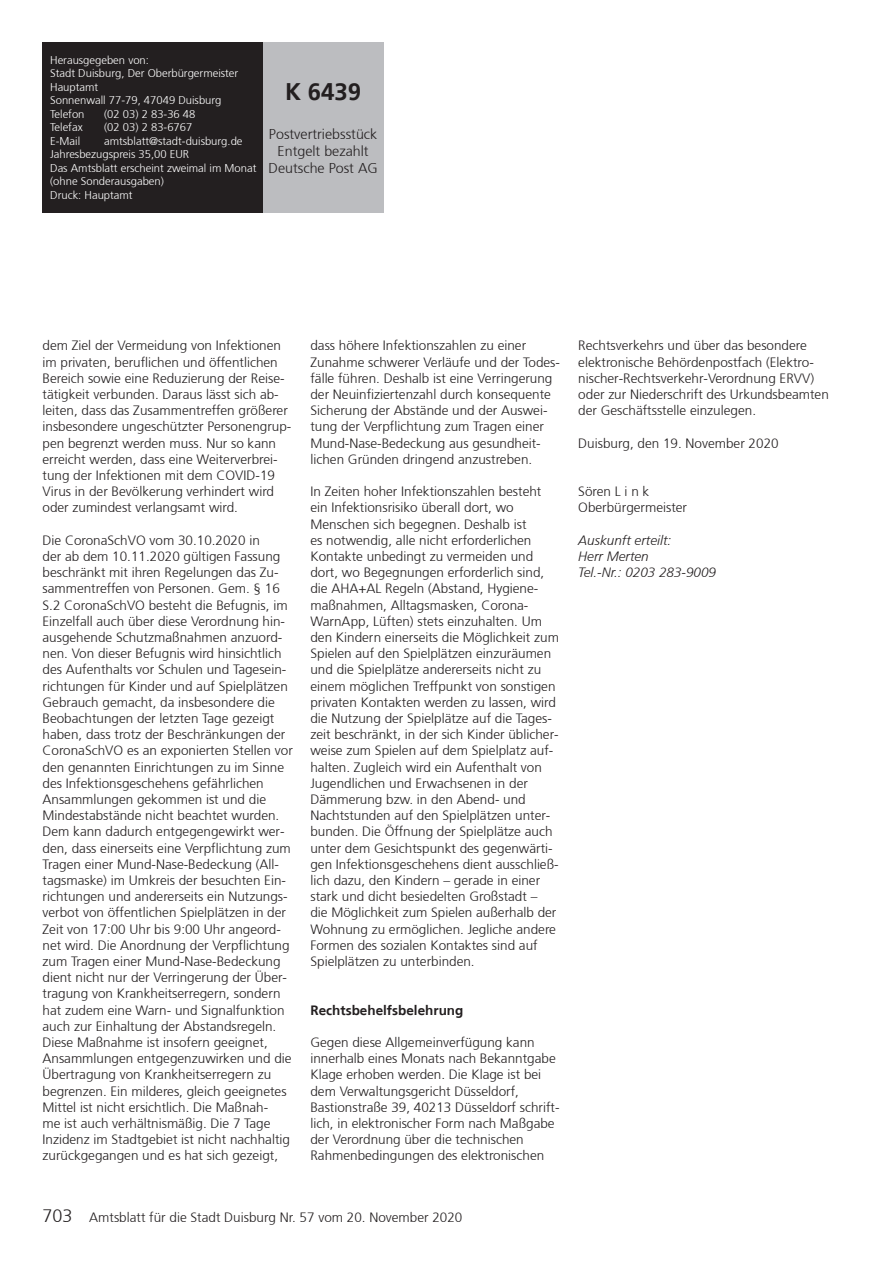
<style>
.page{position:relative;width:893px;height:1263px;background:#fff}
.page>*{position:absolute;margin:0;border:0;box-sizing:border-box;transform-origin:0 0}
.t1{font:700 24px "Frutiger 65";color:#231f20}
.t2{font:300 18px "Frutiger 45";color:#231f20}
.t3{font:300 14.25px "Frutiger 45";color:#231f20}
.Fließtext{font:300 13.5px/16.2px "Frutiger 45";color:#231f20}
.Fußzeile{font:300 13.5px "Frutiger 45";color:#231f20}
.Fließtext-2{font:italic 300 13.5px "Frutiger 46";color:#231f20}
.Fließtext-3{font:700 13.5px "Frutiger 65";color:#231f20}
.t4{font:300 11.25px "Frutiger 45";color:#fff}
</style>
<div class="page">
<div style="left:43px;top:43px;width:341px;height:170px;background:#bcbdc0"></div>
<div style="left:43px;top:43px;width:220px;height:170px;background:#231f20"></div>
<p class="t4" style="left:50px;top:53px;width:100px">Herausgegeben von:</p>
<p class="t4" style="left:50px;top:67px;width:190px">Stadt Duisburg, Der Oberbürgermeister</p>
<p class="t4" style="left:50px;top:80px;width:50px">Hauptamt</p>
<p class="t4" style="left:50px;top:94px;width:173px">Sonnenwall 77-79, 47049 Duisburg</p>
<p class="t4" style="left:50px;top:107px;width:36px">Telefon</p>
<p class="t4" style="left:104px;top:107px;width:93px">(02 03) 2 83-36 48</p>
<p class="t4" style="left:50px;top:121px;width:34px">Telefax</p>
<p class="t4" style="left:104px;top:121px;width:90px">(02 03) 2 83-6767</p>
<p class="t4" style="left:50px;top:134px;width:31px">E-Mail</p>
<p class="t4" style="left:104px;top:134px;width:140px">amtsblatt@stadt-duisburg.de</p>
<p class="t4" style="left:50px;top:148px;width:141px">Jahresbezugspreis 35,00 EUR</p>
<p class="t4" style="left:50px;top:161px;width:208px">Das Amtsblatt erscheint zweimal im Monat</p>
<p class="t4" style="left:50px;top:175px;width:115px">(ohne Sonderausgaben)</p>
<p class="t4" style="left:50px;top:188px;width:84px">Druck: Hauptamt</p>
<p class="t1" style="left:285px;top:78px;width:78px">K 6439</p>
<p class="t3" style="left:269px;top:126px;width:110px">Postvertriebsstück</p>
<p class="t3" style="left:278px;top:143px;width:93px">Entgelt bezahlt</p>
<p class="t3" style="left:269px;top:160px;width:111px">Deutsche Post AG</p>
<p class="Fließtext" style="left:43px;top:338px;width:250px">dem Ziel der Vermeidung von Infektionen im privaten, beruflichen und öffentlichen Bereich sowie eine Reduzierung der Reise&shy;tätigkeit verbunden. Daraus lässt sich ab&shy;leiten, dass das Zusammentreffen größerer insbesondere ungeschützter Personengrup&shy;pen begrenzt werden muss. Nur so kann erreicht werden, dass eine Weiterverbrei&shy;tung der Infektionen mit dem COVID-19<br>Virus in der Bevölkerung verhindert wird oder zumindest verlangsamt wird.</p>
<p class="Fließtext" style="left:43px;top:532px;width:252px">Die CoronaSchVO vom 30.10.2020 in<br>der ab dem 10.11.2020 gültigen Fassung beschränkt mit ihren Regelungen das Zu&shy;sammentreffen von Personen. Gem. § 16<br>S.2 CoronaSchVO besteht die Befugnis, im Einzelfall auch über diese Verordnung hin&shy;ausgehende Schutzmaßnahmen anzuord&shy;nen. Von dieser Befugnis wird hinsichtlich des Aufenthalts vor Schulen und Tagesein&shy;richtungen für Kinder und auf Spielplätzen Gebrauch gemacht, da insbesondere die Beobachtungen der letzten Tage gezeigt haben, dass trotz der Beschränkungen der CoronaSchVO es an exponierten Stellen vor den genannten Einrichtungen zu im Sinne des Infektionsgeschehens gefährlichen Ansammlungen gekommen ist und die Mindestabstände nicht beachtet wurden.<br>Dem kann dadurch entgegengewirkt wer&shy;den, dass einerseits eine Verpflichtung zum Tragen einer Mund-Nase-Bedeckung (All&shy;tagsmaske) im Umkreis der besuchten Ein&shy;richtungen und andererseits ein Nutzungs&shy;verbot von öffentlichen Spielplätzen in der Zeit von 17:00 Uhr bis 9:00 Uhr angeord&shy;net wird. Die Anordnung der Verpflichtung zum Tragen einer Mund-Nase-Bedeckung dient nicht nur der Verringerung der Über&shy;tragung von Krankheitserregern, sondern hat zudem eine Warn- und Signalfunktion auch zur Einhaltung der Abstandsregeln.<br>Diese Maßnahme ist insofern geeignet, Ansammlungen entgegenzuwirken und die Übertragung von Krankheitserregern zu begrenzen. Ein milderes, gleich geeignetes Mittel ist nicht ersichtlich. Die Maßnah-<br>me ist auch verhältnismäßig. Die 7 Tage Inzidenz im Stadtgebiet ist nicht nachhaltig zurückgegangen und es hat sich gezeigt,</p>
<p class="Fließtext" style="left:310px;top:338px;width:251px">dass höhere Infektionszahlen zu einer Zunahme schwerer Verläufe und der Todes&shy;fälle führen. Deshalb ist eine Verringerung der Neuinfiziertenzahl durch konsequente Sicherung der Abstände und der Auswei&shy;tung der Verpflichtung zum Tragen einer Mund-Nase-Bedeckung aus gesundheit&shy;lichen Gründen dringend anzustreben.</p>
<p class="Fließtext" style="left:310px;top:484px;width:250px">In Zeiten hoher Infektionszahlen besteht ein Infektionsrisiko überall dort, wo Menschen sich begegnen. Deshalb ist<br>es notwendig, alle nicht erforderlichen Kontakte unbedingt zu vermeiden und dort, wo Begegnungen erforderlich sind, die AHA+AL Regeln (Abstand, Hygiene&shy;maßnahmen, Alltagsmasken, Corona-WarnApp, Lüften) stets einzuhalten. Um den Kindern einerseits die Möglichkeit zum Spielen auf den Spielplätzen einzuräumen und die Spielplätze andererseits nicht zu einem möglichen Treffpunkt von sonstigen privaten Kontakten werden zu lassen, wird die Nutzung der Spielplätze auf die Tages&shy;zeit beschränkt, in der sich Kinder üblicher&shy;weise zum Spielen auf dem Spielplatz auf&shy;halten. Zugleich wird ein Aufenthalt von Jugendlichen und Erwachsenen in der Dämmerung bzw. in den Abend- und Nachtstunden auf den Spielplätzen unter&shy;bunden. Die Öffnung der Spielplätze auch unter dem Gesichtspunkt des gegenwärti&shy;gen Infektionsgeschehens dient ausschließ&shy;lich dazu, den Kindern – gerade in einer stark und dicht besiedelten Großstadt –<br>die Möglichkeit zum Spielen außerhalb der Wohnung zu ermöglichen. Jegliche andere Formen des sozialen Kontaktes sind auf Spielplätzen zu unterbinden.</p>
<p class="Fließtext-3" style="left:310px;top:1002px;width:155px">Rechtsbehelfsbelehrung</p>
<p class="Fließtext" style="left:310px;top:1034px;width:251px">Gegen diese Allgemeinverfügung kann innerhalb eines Monats nach Bekanntgabe Klage erhoben werden. Die Klage ist bei dem Verwaltungsgericht Düsseldorf, Bastionstraße 39, 40213 Düsseldorf schrift&shy;lich, in elektronischer Form nach Maßgabe der Verordnung über die technischen Rahmenbedingungen des elektronischen</p>
<p class="Fließtext" style="left:578px;top:338px;width:252px">Rechtsverkehrs und über das besondere elektronische Behördenpostfach (Elektro&shy;nischer-Rechtsverkehr-Verordnung ERVV) oder zur Niederschrift des Urkundsbeamten der Geschäftsstelle einzulegen.</p>
<p class="Fließtext" style="left:578px;top:435px;width:202px">Duisburg, den 19. November 2020</p>
<p class="Fließtext" style="left:578px;top:484px;width:73px">Sören L i n k</p>
<p class="Fließtext" style="left:578px;top:500px;width:110px">Oberbürgermeister</p>
<p class="Fließtext-2" style="left:578px;top:532px;width:95px">Auskunft erteilt:</p>
<p class="Fließtext-2" style="left:578px;top:549px;width:72px">Herr Merten</p>
<p class="Fließtext-2" style="left:578px;top:565px;width:139px">Tel.-Nr.: 0203 283-9009</p>
<p class="t2" style="left:43px;top:1206px;width:32px">703</p>
<p class="Fußzeile" style="left:89px;top:1210px;width:375px">Amtsblatt für die Stadt Duisburg Nr. 57 vom 20. November 2020</p>
</div>
